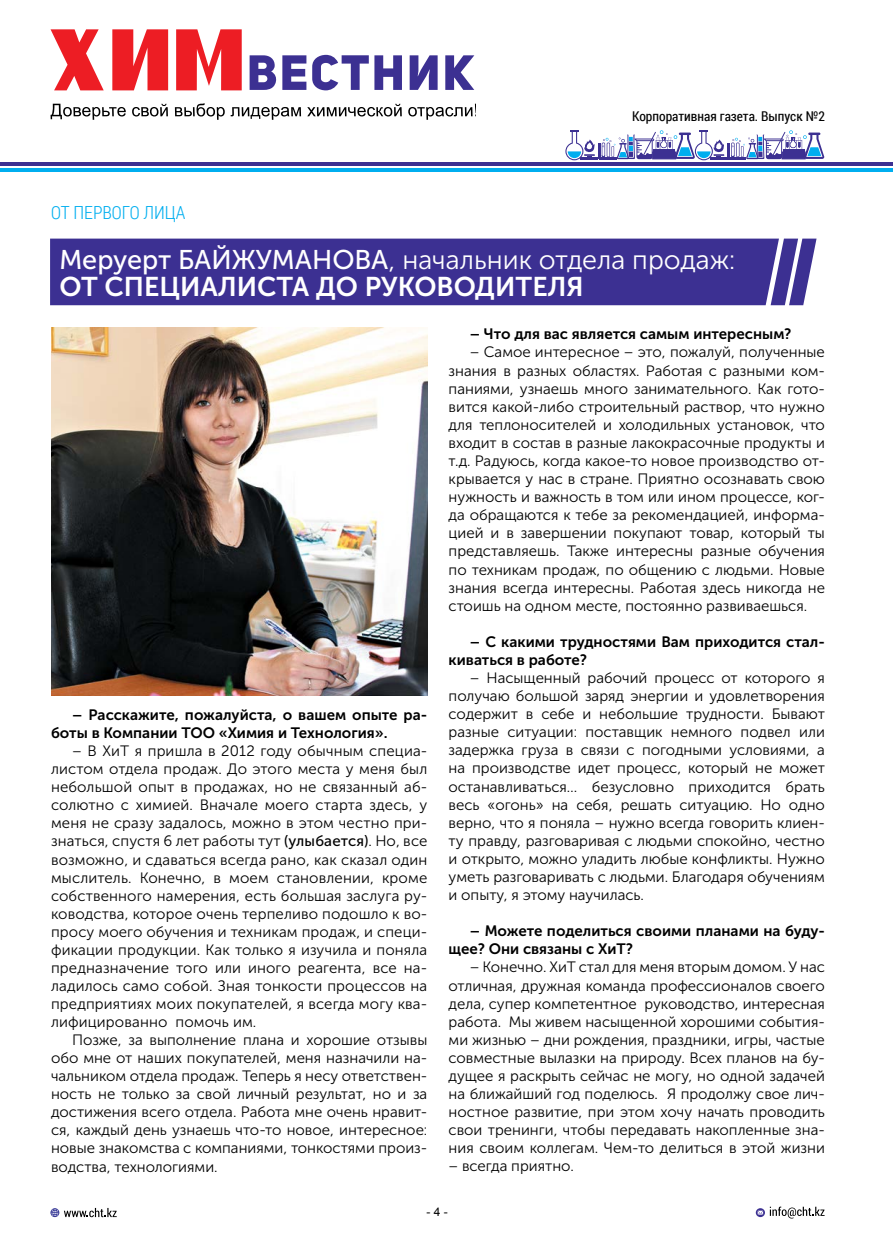
<style>
.page{position:relative;width:893px;height:1251px;background:#fff}
.page>*{position:absolute;margin:0;border:0;box-sizing:border-box;transform-origin:0 0}
.t1{font:27px "Museo Sans Cyrillic 300";color:#fff}
.t2{font:27px "Museo Sans Cyrillic 700";color:#fff}
.t3{font:300 18px "Roboto Condensed";color:#00aeef}
.t4{font:15px/18px "Museo Sans Cyrillic 300";color:#000;text-align:justify}
.t5{font:15px/18px "Museo Sans Cyrillic 700";color:#000}
.t6{font:13.5px "Roboto Condensed";color:#000}
.t7{font:12px "Arial";color:#000}
.s1{font-family:"Museo Sans Cyrillic 500"}
</style>
<div class="page">
<svg style="left:250px;top:55px;width:26px;height:35px"></svg>
<svg style="left:282px;top:55px;width:24px;height:35px"></svg>
<svg style="left:312px;top:55px;width:90px;height:35px"></svg>
<svg style="left:410px;top:55px;width:28px;height:35px"></svg>
<svg style="left:445px;top:55px;width:29px;height:35px"></svg>
<svg style="left:51px;top:29px;width:191px;height:61px"></svg>
<svg style="left:51px;top:104px;width:75px;height:15px"></svg>
<svg style="left:132px;top:104px;width:36px;height:12px"></svg>
<svg style="left:175px;top:103px;width:50px;height:16px"></svg>
<svg style="left:231px;top:107px;width:70px;height:12px"></svg>
<svg style="left:307px;top:104px;width:95px;height:12px"></svg>
<svg style="left:408px;top:104px;width:68px;height:15px"></svg>
<svg style="left:565px;top:130px;width:259px;height:30px"></svg>
<hr style="left:0;top:162px;width:893px;height:3px;background:#3b3092">
<hr style="left:0;top:168px;width:893px;height:3px;background:#00aeef">
<svg style="left:756px;top:1207px;width:9px;height:9px"></svg>
<svg style="left:758px;top:1210px;width:5px;height:4px"></svg>
<svg style="left:770px;top:1206px;width:54px;height:12px"></svg>
<svg style="left:50px;top:1207px;width:67px;height:9px"></svg>
<div style="left:50px;top:238px;width:766px;height:67px;background:#3c3092"></div>
<img style="left:51px;top:327px;width:376px;height:368px">
<p class="t3" style="left:51px;top:200px;width:136px">ОТ ПЕРВОГО ЛИЦА</p>
<p class="t6" style="left:632px;top:107px;width:194px">Корпоративная газета. Выпуск №2</p>
<h1 class="t1" style="left:60px;top:245px;width:677px"><span class="s1">Меруерт БАЙЖУМАНОВА</span>, начальник отдела продаж:</h1>
<h1 class="t2" style="left:60px;top:272px;width:526px">ОТ СПЕЦИАЛИСТА ДО РУКОВОДИТЕЛЯ</h1>
<p class="t5" style="left:51px;top:705px;width:378px;text-indent:21px">– Расскажите, пожалуйста, о вашем опыте ра&shy;боты в Компании ТОО «Химия и Технология».</p>
<p class="t4" style="left:51px;top:742px;width:378px;text-indent:21px">– В ХиТ я пришла в 2012 году обычным специа&shy;листом отдела продаж. До этого места у меня был небольшой опыт в продажах, но не связанный аб&shy;солютно с химией. Вначале моего старта здесь, у меня не сразу задалось, можно в этом честно при&shy;знаться, спустя 6 лет работы тут <span class="s1">(улыбается)</span>. Но, все возможно, и сдаваться всегда рано, как сказал один мыслитель. Конечно, в моем становлении, кроме собственного намерения, есть большая заслуга ру&shy;ководства, которое очень терпеливо подошло к во&shy;просу моего обучения и техникам продаж, и специ&shy;фикации продукции. Как только я изучила и поняла предназначение того или иного реагента, все на&shy;ладилось само собой. Зная тонкости процессов на предприятиях моих покупателей, я всегда могу ква&shy;лифицированно помочь им.</p>
<p class="t4" style="left:51px;top:1030px;width:378px;text-indent:21px">Позже, за выполнение плана и хорошие отзывы обо мне от наших покупателей, меня назначили на&shy;чальником отдела продаж. Теперь я несу ответствен&shy;ность не только за свой личный результат, но и за достижения всего отдела. Работа мне очень нравит&shy;ся, каждый день узнаешь что-то новое, интересное: новые знакомства с компаниями, тонкостями произ&shy;водства, технологиями.</p>
<p class="t5" style="left:470px;top:325px;width:323px">– Что для вас является самым интересным?</p>
<p class="t4" style="left:449px;top:343px;width:378px;text-indent:21px">– Самое интересное – это, пожалуй, полученные знания в разных областях. Работая с разными ком&shy;паниями, узнаешь много занимательного. Как гото&shy;вится какой-либо строительный раствор, что нужно для теплоносителей и холодильных установок, что входит в состав в разные лакокрасочные продукты и т.д. Радуюсь, когда какое-то новое производство от&shy;крывается у нас в стране. Приятно осознавать свою нужность и важность в том или ином процессе, ког&shy;да обращаются к тебе за рекомендацией, информа&shy;цией и в завершении покупают товар, который ты представляешь. Также интересны разные обучения по техникам продаж, по общению с людьми. Новые знания всегда интересны. Работая здесь никогда не стоишь на одном месте, постоянно развиваешься.</p>
<p class="t5" style="left:449px;top:632px;width:378px;text-indent:21px">– С какими трудностями Вам приходится стал&shy;киваться в работе?</p>
<p class="t4" style="left:449px;top:668px;width:378px;text-indent:21px">– Насыщенный рабочий процесс от которого я получаю большой заряд энергии и удовлетворения содержит в себе и небольшие трудности. Бывают разные ситуации: поставщик немного подвел или задержка груза в связи с погодными условиями, а на производстве идет процесс, который не может останавливаться… безусловно приходится брать весь «огонь» на себя, решать ситуацию. Но одно верно, что я поняла – нужно всегда говорить клиен&shy;ту правду, разговаривая с людьми спокойно, честно и открыто, можно уладить любые конфликты. Нужно уметь разговаривать с людьми. Благодаря обучениям и опыту, я этому научилась.</p>
<p class="t5" style="left:449px;top:921px;width:378px;text-indent:21px">– Можете поделиться своими планами на буду&shy;щее? Они связаны с ХиТ?</p>
<p class="t4" style="left:449px;top:958px;width:378px;text-indent:21px">– Конечно. ХиТ стал для меня вторым домом. У нас отличная, дружная команда профессионалов своего дела, супер компетентное руководство, интересная работа. Мы живем насыщенной хорошими события&shy;ми жизнью – дни рождения, праздники, игры, частые совместные вылазки на природу. Всех планов на бу&shy;дущее я раскрыть сейчас не могу, но одной задачей на ближайший год поделюсь. Я продолжу свое лич&shy;ностное развитие, при этом хочу начать проводить свои тренинги, чтобы передавать накопленные зна&shy;ния своим коллегам. Чем-то делиться в этой жизни</p>
<p class="t4" style="left:449px;top:1157px;width:127px">– всегда приятно.</p>
<p class="t7" style="left:427px;top:1203px;width:23px">- 4 -</p>
</div>
